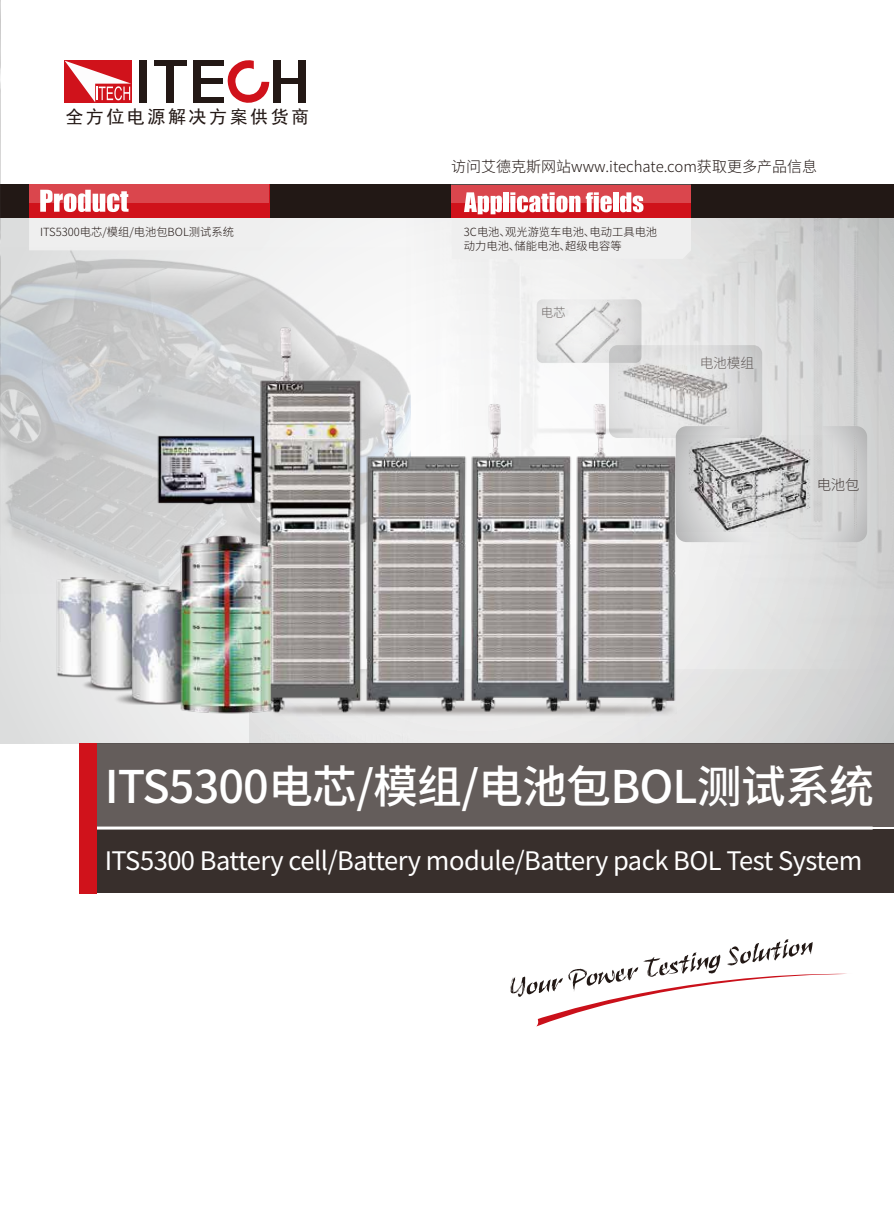
<style>
.page{position:relative;width:894px;height:1212px;background:#fff}
.page>*{position:absolute;margin:0;border:0;box-sizing:border-box;transform-origin:0 0}
.t1{font:500 45px "Source Han Sans CN";letter-spacing:-.02em;color:#fff}
.t2{font:25.5px "Source Han Sans CN";letter-spacing:-.02em;color:#fff}
.t3{font:18px "Sim Hei";letter-spacing:.14em;color:#231815}
.t4{font:300 15px "Source Han Sans CN";color:#221815}
.t5{font:300 14.4px "Source Han Sans CN";color:#221815}
.t6{font:300 13.65px "Source Han Sans CN";color:#221815}
.t7{font:300 12.45px "Source Han Sans CN";color:#221815}
.t8{font:300 11.25px/14.4px "Source Han Sans CN";color:#221815}
</style>
<div class="page">
<svg style="left:269px;top:218px;width:615px;height:450px"></svg>
<div style="left:96px;top:743px;width:797px;height:83px;background:#645d5b"></div>
<div style="left:96px;top:830px;width:797px;height:63px;background:#382f2c"></div>
<div style="left:79px;top:743px;width:17px;height:150px;background:#d0121b"></div>
<div style="left:29px;top:218px;width:240px;height:30px;background:#efefef"></div>
<div style="left:0;top:185px;width:893px;height:33px;background:#221815"></div>
<div style="left:29px;top:185px;width:240px;height:33px;background:#d0121b"></div>
<div style="left:29px;top:185px;width:240px;height:18px;background:#da464d"></div>
<svg style="left:40px;top:190px;width:88px;height:22px"></svg>
<div style="left:451px;top:183px;width:239px;height:20px;background:linear-gradient(to right,#da464d,#da464d)"></div>
<svg style="left:451px;top:192px;width:239px;height:67px"></svg>
<div style="left:193px;top:60px;width:31px;height:6px;background:#231815"></div>
<div style="left:64px;top:60px;width:67px;height:43px;background:#d0121b"></div>
<svg style="left:65px;top:61px;width:66px;height:41px"></svg>
<div style="left:139px;top:60px;width:8px;height:43px;background:#231815"></div>
<div style="left:154px;top:60px;width:33px;height:6px;background:#231815"></div>
<div style="left:166px;top:65px;width:8px;height:38px;background:#231815"></div>
<div style="left:194px;top:78px;width:29px;height:5px;background:#231815"></div>
<div style="left:193px;top:97px;width:31px;height:6px;background:#231815"></div>
<div style="left:193px;top:60px;width:8px;height:43px;background:#231815"></div>
<svg style="left:227px;top:60px;width:42px;height:43px"></svg>
<div style="left:273px;top:61px;width:7px;height:42px;background:#231815"></div>
<div style="left:281px;top:78px;width:17px;height:5px;background:#231815"></div>
<div style="left:298px;top:61px;width:8px;height:42px;background:#231815"></div>
<svg style="left:510px;top:939px;width:337px;height:87px"></svg>
<img style="left:0;top:0;width:1px;height:641px">
<svg style="left:536px;top:299px;width:105px;height:64px"></svg>
<img style="left:539px;top:300px;width:93px;height:18px">
<img style="left:0;top:248px;width:410px;height:346px">
<img style="left:148px;top:318px;width:551px;height:397px">
<img style="left:37px;top:510px;width:280px;height:222px">
<svg style="left:608px;top:345px;width:153px;height:93px;background:#d5d6d6"></svg>
<img style="left:617px;top:349px;width:121px;height:80px">
<svg style="left:675px;top:426px;width:191px;height:116px;background:#d1d1d2"></svg>
<img style="left:671px;top:435px;width:161px;height:96px">
<p class="t3" style="left:65px;top:107px;width:245px">全方位电源解决方案供货商</p>
<p class="t8" style="left:40px;top:225px;width:195px">ITS5300电芯/模组/电池包BOL测试系统</p>
<p class="t4" style="left:451px;top:158px;width:367px">访问艾德克斯网站www.itechate.com获取更多产品信息</p>
<p class="t8" style="left:463px;top:225px;width:195px">3C电池、观光游览车电池、电动工具电池动力电池、储能电池、超级电容等</p>
<p class="t7" style="left:540px;top:305px;width:26px">电芯</p>
<p class="t6" style="left:699px;top:355px;width:56px">电池模组</p>
<p class="t5" style="left:816px;top:476px;width:45px">电池包</p>
<p class="t1" style="left:105px;top:761px;width:770px">ITS5300电芯/模组/电池包BOL测试系统</p>
<p class="t2" style="left:105px;top:847px;width:759px">ITS5300 Battery cell/Battery module/Battery pack BOL Test System</p>
</div>
